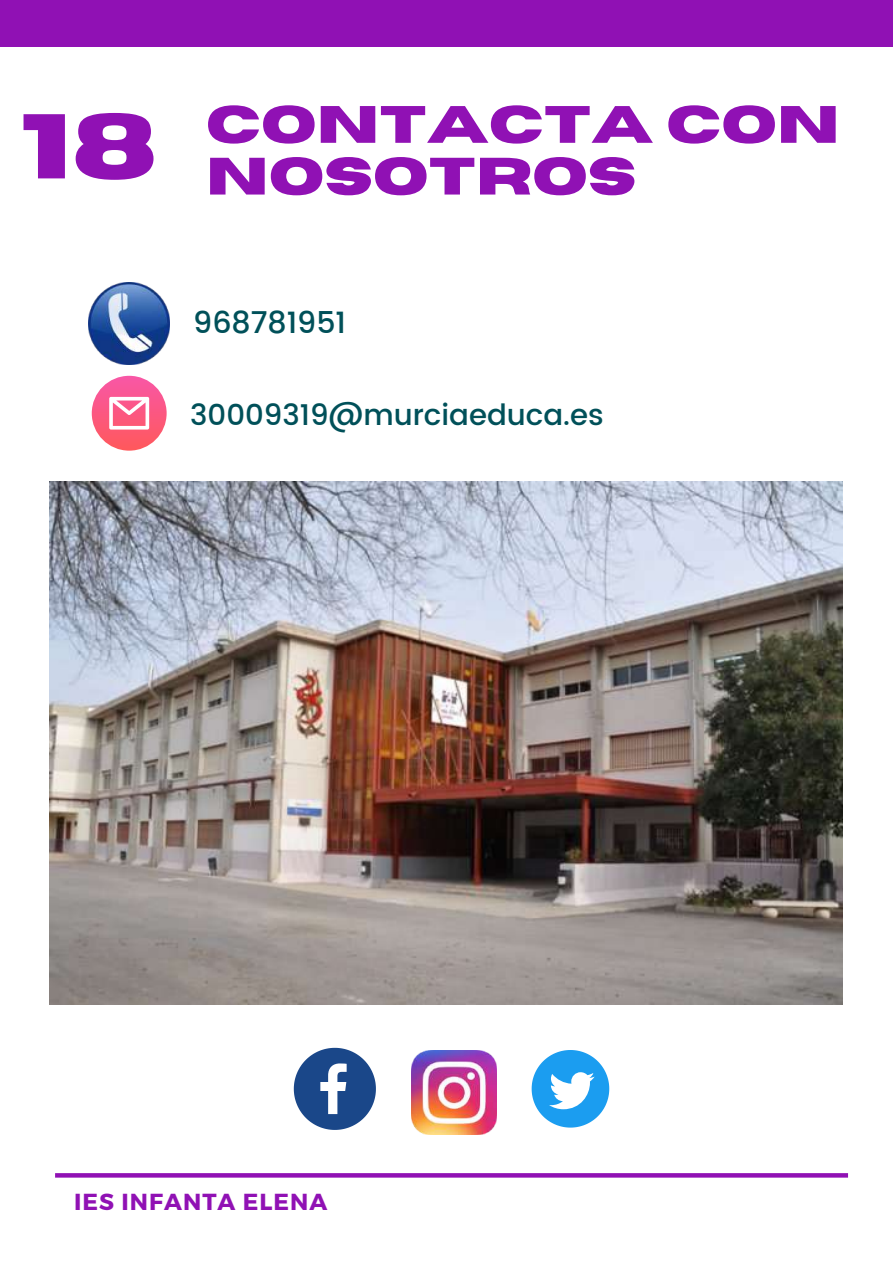
<style>
.page{position:relative;width:893px;height:1264px;background:#fff}
.page>*{position:absolute;margin:0;border:0;box-sizing:border-box;transform-origin:0 0}
.t1{font:700 91.65px "Horizon";color:#9011b4}
.t2{font:700 52.5px/51.8px "Horizon";color:#9011b4}
.t3{font:500 30px "Poppins";color:#005059}
.t4{font:500 29.25px "Poppins";color:#005059}
.t5{font:700 23.25px "Montserrat";letter-spacing:.045em;color:#9011b4}
</style>
<div class="page">
<div style="left:0;top:0;width:892px;height:47px;background:#9011b4"></div>
<svg style="left:531px;top:1050px;width:78px;height:77px"></svg>
<svg style="left:294px;top:1047px;width:82px;height:82px"></svg>
<img style="left:412px;top:1050px;width:84px;height:84px">
<svg style="left:92px;top:376px;width:75px;height:74px;background:#fb5a83"></svg>
<svg style="left:109px;top:397px;width:40px;height:32px"></svg>
<svg style="left:55px;top:1173px;width:793px;height:4px;background:#9318b6"></svg>
<img style="left:50px;top:482px;width:792px;height:522px">
<img style="left:88px;top:283px;width:81px;height:82px">
<h1 class="t1" style="left:21px;top:102px;width:138px">18</h1>
<h2 class="t2" style="left:206px;top:100px;width:635px">CONTACTA CON<br>NOSOTROS</h2>
<p class="t3" style="left:193px;top:305px;width:154px">968781951</p>
<p class="t4" style="left:190px;top:398px;width:415px">30009319@murciaeduca.es</p>
<p class="t5" style="left:74px;top:1186px;width:255px">IES INFANTA ELENA</p>
</div>
